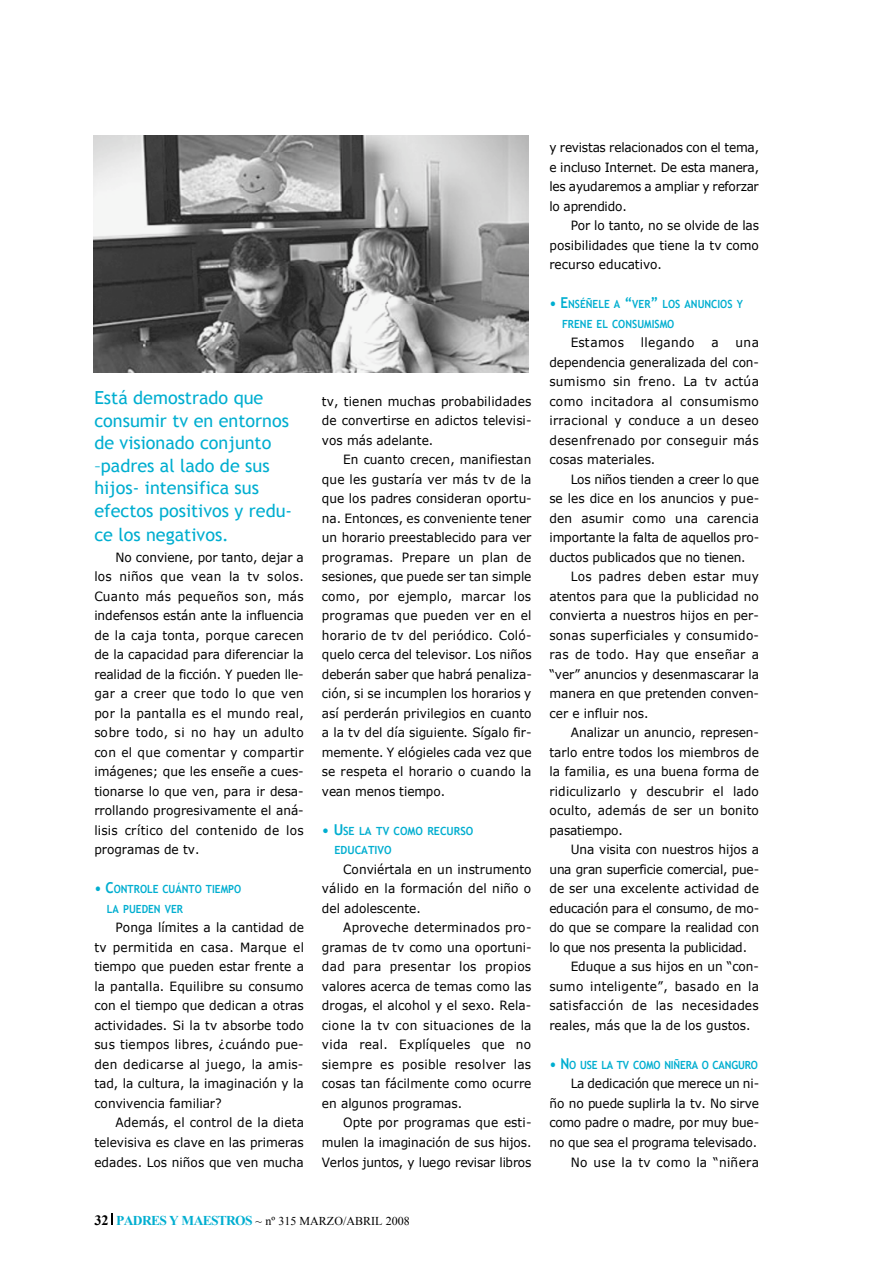
<style>
.page{position:relative;width:893px;height:1263px;background:#fff}
.page>*{position:absolute;margin:0;border:0;box-sizing:border-box;transform-origin:0 0}
.t1{font:18px/22.5px "Trebuchet MS";color:#00aed0}
.t2{font:12.75px/19.5px "Verdana";color:#000;text-align:justify;scale:.95 1}
.t3{font:12.75px "Verdana";letter-spacing:.025em;color:#000;scale:.95 1}
.t4{font:12.75px "Verdana";letter-spacing:-.025em;color:#000;scale:.95 1}
.t5{font:12.75px "Verdana";letter-spacing:-.02em;color:#000;scale:.95 1}
.t6{font:12px "Times New Roman";color:#000}
.t7{font:700 11.25px/19.8px "Trebuchet MS";color:#00aed0;scale:.9 1}
.t8{font:700 11.25px/19.5px "Trebuchet MS";color:#00aed0;scale:.95 1}
.t9{font:700 11.25px "Trebuchet MS";letter-spacing:.365em;color:#00aed0;scale:.9 1}
.s1{font-size:15px}
.s2{font-weight:700;font-size:14.25px}
.s3{font-weight:700;font-size:13.5px;color:#00aed0}
</style>
<div class="page">
<svg style="left:111px;top:1213px;width:2px;height:12px"></svg>
<img style="left:94px;top:135px;width:434px;height:238px">
<h1 class="t1" style="left:94px;top:387px;width:199px">Está demostrado que consumir tv en entornos de visionado conjunto –padres al lado de sus hijos- intensifica sus efectos positivos y redu-</h1>
<h1 class="t1" style="left:94px;top:524px;width:136px">ce los negativos.</h1>
<p class="t2" style="left:94px;top:547px;width:222px;text-indent:21px">No conviene, por tanto, dejar a los niños que vean la tv solos.<br>Cuanto más pequeños son, más indefensos están ante la influencia de la caja tonta, porque carecen de la capacidad para diferenciar la realidad de la ficción. Y pueden lle&shy;gar a creer que todo lo que ven por la pantalla es el mundo real, sobre todo, si no hay un adulto con el que comentar y compartir imágenes; que les enseñe a cues&shy;tionarse lo que ven, para ir desa&shy;rrollando progresivamente el aná&shy;lisis crítico del contenido de los programas de tv.</p>
<p class="t7" style="left:107px;top:879px;width:151px;text-indent:-13px"><span class="s1">• C</span>ONTROLE CUÁNTO TIEMPO<br>LA PUEDEN VER</p>
<p class="t2" style="left:94px;top:918px;width:222px;text-indent:21px">Ponga límites a la cantidad de tv permitida en casa. Marque el tiempo que pueden estar frente a la pantalla. Equilibre su consumo con el tiempo que dedican a otras actividades. Si la tv absorbe todo sus tiempos libres, ¿cuándo pue&shy;den dedicarse al juego, la amis&shy;tad, la cultura, la imaginación y la convivencia familiar?</p>
<p class="t2" style="left:94px;top:1112px;width:222px;text-indent:21px">Además, el control de la dieta televisiva es clave en las primeras edades. Los niños que ven mucha</p>
<p class="t2" style="left:322px;top:391px;width:222px">tv, tienen muchas probabilidades de convertirse en adictos televisi&shy;vos más adelante.</p>
<p class="t2" style="left:322px;top:450px;width:222px;text-indent:21px">En cuanto crecen, manifiestan que les gustaría ver más tv de la que los padres consideran oportu&shy;na. Entonces, es conveniente tener un horario preestablecido para ver programas. Prepare un plan de sesiones, que puede ser tan simple como, por ejemplo, marcar los programas que pueden ver en el horario de tv del periódico. Coló&shy;quelo cerca del televisor. Los niños deberán saber que habrá penaliza&shy;ción, si se incumplen los horarios y así perderán privilegios en cuanto a la tv del día siguiente. Sígalo fir&shy;memente. Y elógieles cada vez que se respeta el horario o cuando la vean menos tiempo.</p>
<p class="t8" style="left:334px;top:821px;width:148px;text-indent:-13px"><span class="s1">• U</span>SE LA TV COMO RECURSO<br>EDUCATIVO</p>
<p class="t2" style="left:322px;top:859px;width:222px;text-indent:21px">Conviértala en un instrumento válido en la formación del niño o del adolescente.</p>
<p class="t2" style="left:322px;top:918px;width:222px;text-indent:21px">Aproveche determinados pro&shy;gramas de tv como una oportuni&shy;dad para presentar los propios valores acerca de temas como las drogas, el alcohol y el sexo. Rela&shy;cione la tv con situaciones de la vida real. Explíqueles que no siempre es posible resolver las cosas tan fácilmente como ocurre en algunos programas.</p>
<p class="t2" style="left:322px;top:1112px;width:222px;text-indent:21px">Opte por programas que esti&shy;mulen la imaginación de sus hijos.<br>Verlos juntos, y luego revisar libros</p>
<p class="t2" style="left:549px;top:137px;width:222px">y revistas relacionados con el tema, e incluso Internet. De esta manera, les ayudaremos a ampliar y reforzar lo aprendido.</p>
<p class="t2" style="left:549px;top:216px;width:222px;text-indent:21px">Por lo tanto, no se olvide de las posibilidades que tiene la tv como recurso educativo.</p>
<p class="t7" style="left:562px;top:294px;width:202px;text-indent:-13px"><span class="s1">• E</span>NSÉÑELE A <span class="s1">“</span>VER<span class="s1">”</span> LOS ANUNCIOS Y<br>FRENE EL CONSUMISMO</p>
<p class="t3" style="left:571px;top:335px;width:58px">Estamos</p>
<p class="t3" style="left:641px;top:335px;width:58px">llegando</p>
<p class="t2" style="left:711px;top:333px;width:9px">a</p>
<p class="t2" style="left:549px;top:333px;width:222px;text-indent:186px">una dependencia generalizada del con&shy;sumismo sin freno. La tv actúa como incitadora al consumismo irracional y conduce a un deseo desenfrenado por conseguir más cosas materiales.</p>
<p class="t2" style="left:549px;top:469px;width:222px;text-indent:21px">Los niños tienden a creer lo que se les dice en los anuncios y pue&shy;den asumir como una carencia importante la falta de aquellos pro&shy;ductos publicados que no tienen.</p>
<p class="t2" style="left:549px;top:567px;width:222px;text-indent:21px">Los padres deben estar muy atentos para que la publicidad no convierta a nuestros hijos en per&shy;sonas superficiales y consumido&shy;ras de todo. Hay que enseñar a “ver” anuncios y desenmascarar la manera en que pretenden conven&shy;cer e influir nos.</p>
<p class="t2" style="left:549px;top:722px;width:222px;text-indent:21px">Analizar un anuncio, represen&shy;tarlo entre todos los miembros de la familia, es una buena forma de ridiculizarlo y descubrir el lado oculto, además de ser un bonito p a s a tie m p o .</p>
<p class="t2" style="left:571px;top:839px;width:200px">Una visita con nuestros hijos a</p>
<p class="t4" style="left:549px;top:861px;width:222px">una gran superficie comercial, pue-</p>
<p class="t2" style="left:549px;top:878px;width:222px">de ser una excelente actividad de</p>
<p class="t5" style="left:549px;top:900px;width:222px">educación para el consumo, de mo-</p>
<p class="t2" style="left:549px;top:918px;width:222px">do que se compare la realidad con</p>
<p class="t4" style="left:549px;top:939px;width:210px">lo que nos presenta la publicidad.</p>
<p class="t2" style="left:571px;top:956px;width:200px">Eduque a sus hijos en un “con-</p>
<p class="t3" style="left:549px;top:978px;width:222px">sumo inteligente”, basado en la</p>
<p class="t3" style="left:549px;top:997px;width:222px">satisfacción de las necesidades</p>
<p class="t2" style="left:549px;top:1015px;width:213px">reales, más que la de los gustos.</p>
<p class="t9" style="left:549px;top:1058px;width:233px"><span class="s1">• N</span>OU S EL AT VC O M ON IÑ E R AOC A N G U R O</p>
<p class="t2" style="left:549px;top:1073px;width:222px;text-align:right">La dedicación que merece un ni-<br>ño no puede suplirla la tv. No sirve como padre o madre, por muy bue&shy;no que sea el programa televisado.<br>No use la tv como la “niñera</p>
<p class="t6" style="left:94px;top:1214px;width:317px"><span class="s2">32</span> <span class="s3">PADRES Y MAESTROS</span> ~ nº 315 MARZO/ABRIL 2008</p>
</div>
